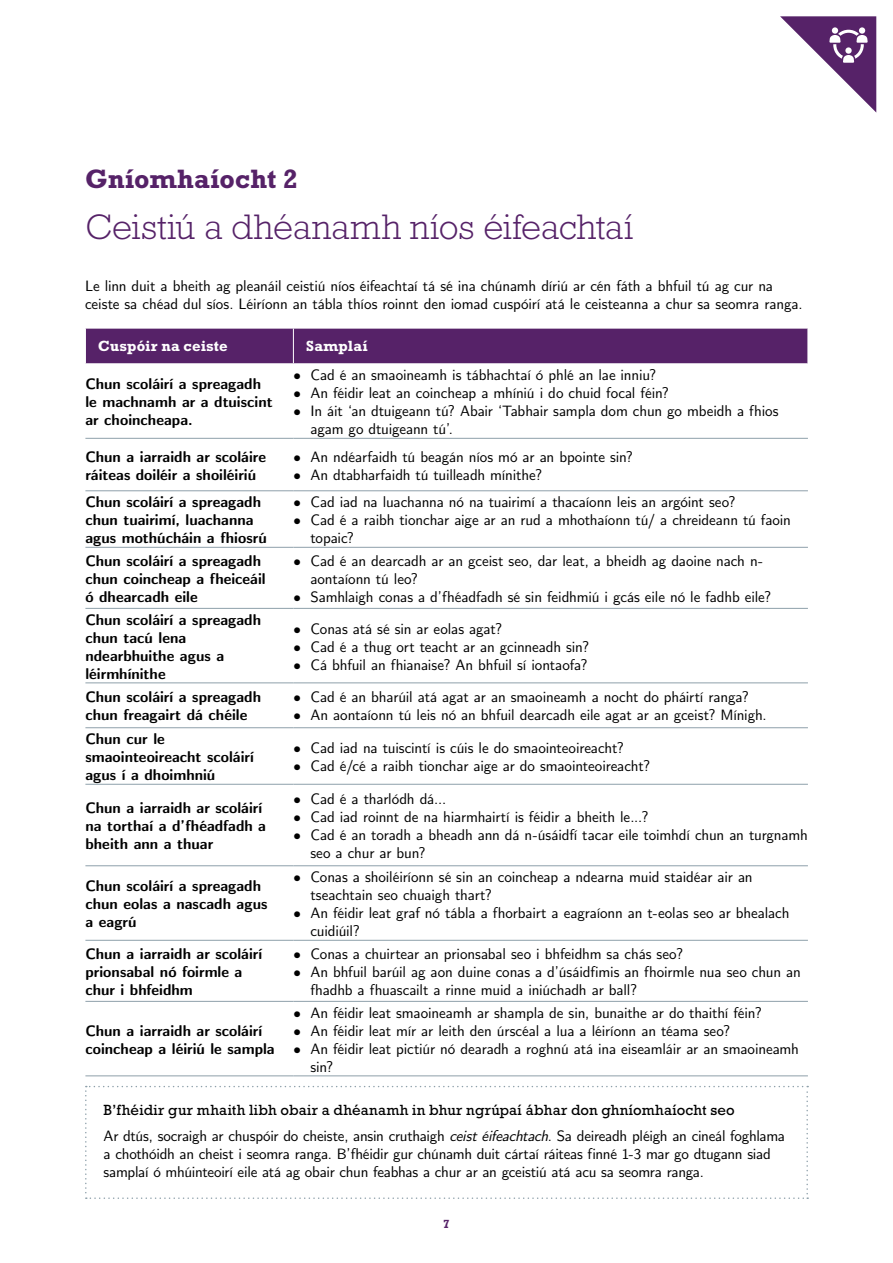
<style>
.page{position:relative;width:893px;height:1263px;background:#fff}
.page>*{position:absolute;margin:0;border:0;box-sizing:border-box;transform-origin:0 0}
.t1{font:300 36px "Rockwell Std";letter-spacing:-.005em;color:#562268}
.t2{font:700 27px "Rockwell Std";color:#562268}
.t3{font:15px/18px "CMU Sans Serif";letter-spacing:-.015em;color:#000}
.t4{font:700 15px/18px "CMU Sans Serif";color:#000}
.t5{font:15px "Rockwell Std";letter-spacing:.02em;color:#000}
.t6{font:700 15px "Rockwell Std";letter-spacing:.005em;color:#fff}
.t7{font:700 12px "Rockwell Std";color:#562268}
.s1{font-style:italic}
</style>
<div class="page">
<svg style="left:780px;top:16px;width:96px;height:96px"></svg>
<div style="left:86px;top:329px;width:721px;height:34px;background:#562268"></div>
<hr style="left:85px;top:1075px;width:208px;height:1px;background:#8ea0aa">
<hr style="left:293px;top:1075px;width:515px;height:1px;background:#8ea0aa">
<hr style="left:293px;top:328px;width:1px;height:35px;background:#fff">
<hr style="left:85px;top:438px;width:208px;height:1px;background:#8ea0aa">
<hr style="left:293px;top:438px;width:515px;height:1px;background:#8ea0aa">
<hr style="left:85px;top:490px;width:208px;height:1px;background:#8ea0aa">
<hr style="left:293px;top:490px;width:515px;height:1px;background:#8ea0aa">
<hr style="left:85px;top:547px;width:208px;height:1px;background:#8ea0aa">
<hr style="left:293px;top:547px;width:515px;height:1px;background:#8ea0aa">
<hr style="left:85px;top:608px;width:208px;height:1px;background:#8ea0aa">
<hr style="left:293px;top:608px;width:515px;height:1px;background:#8ea0aa">
<hr style="left:85px;top:683px;width:208px;height:1px;background:#8ea0aa">
<hr style="left:293px;top:683px;width:515px;height:1px;background:#8ea0aa">
<hr style="left:85px;top:727px;width:208px;height:1px;background:#8ea0aa">
<hr style="left:293px;top:727px;width:515px;height:1px;background:#8ea0aa">
<hr style="left:85px;top:784px;width:208px;height:1px;background:#8ea0aa">
<hr style="left:293px;top:784px;width:515px;height:1px;background:#8ea0aa">
<hr style="left:85px;top:865px;width:208px;height:1px;background:#8ea0aa">
<hr style="left:293px;top:865px;width:515px;height:1px;background:#8ea0aa">
<hr style="left:85px;top:940px;width:208px;height:1px;background:#8ea0aa">
<hr style="left:293px;top:940px;width:515px;height:1px;background:#8ea0aa">
<hr style="left:85px;top:1001px;width:208px;height:1px;background:#8ea0aa">
<hr style="left:293px;top:1001px;width:515px;height:1px;background:#8ea0aa">
<svg style="left:85px;top:1086px;width:723px;height:113px"></svg>
<h2 class="t2" style="left:85px;top:163px;width:215px">Gníomhaíocht 2</h2>
<h1 class="t1" style="left:85px;top:206px;width:549px">Ceistiú a dhéanamh níos éifeachtaí</h1>
<p class="t3" style="left:85px;top:277px;width:719px">Le linn duit a bheith ag pleanáil ceistiú níos éifeachtaí tá sé ina chúnamh díriú ar cén fáth a bhfuil tú ag cur na ceiste sa chéad dul síos. Léiríonn an tábla thíos roinnt den iomad cuspóirí atá le ceisteanna a chur sa seomra ranga.</p>
<p class="t6" style="left:98px;top:337px;width:131px">Cuspóir na ceiste</p>
<p class="t6" style="left:306px;top:337px;width:63px">Samplaí</p>
<p class="t4" style="left:85px;top:375px;width:189px">Chun scoláirí a spreagadh le machnamh ar a dtuiscint ar choincheapa.</p>
<p class="t3" style="left:293px;top:366px;width:364px">• Cad é an smaoineamh is tábhachtaí ó phlé an lae inniu?</p>
<p class="t3" style="left:293px;top:384px;width:377px">• An féidir leat an coincheap a mhíniú i do chuid focal féin?</p>
<p class="t3" style="left:310px;top:402px;width:470px;text-indent:-17px">• In áit ‘an dtuigeann tú? Abair ‘Tabhair sampla dom chun go mbeidh a fhios agam go dtuigeann tú’.</p>
<p class="t4" style="left:85px;top:448px;width:182px">Chun a iarraidh ar scoláire ráiteas doiléir a shoiléiriú</p>
<p class="t3" style="left:293px;top:448px;width:341px">• An ndéarfaidh tú beagán níos mó ar an bpointe sin?</p>
<p class="t3" style="left:293px;top:466px;width:250px">• An dtabharfaidh tú tuilleadh mínithe?</p>
<p class="t4" style="left:85px;top:493px;width:183px">Chun scoláirí a spreagadh chun tuairimí, luachanna agus mothúcháin a fhiosrú</p>
<p class="t3" style="left:293px;top:493px;width:444px">• Cad iad na luachanna nó na tuairimí a thacaíonn leis an argóint seo?</p>
<p class="t3" style="left:310px;top:511px;width:482px;text-indent:-17px">• Cad é a raibh tionchar aige ar an rud a mhothaíonn tú/ a chreideann tú faoin topaic?</p>
<p class="t4" style="left:85px;top:552px;width:182px">Chun scoláirí a spreagadh chun coincheap a fheiceáil ó dhearcadh eile</p>
<p class="t3" style="left:310px;top:552px;width:454px;text-indent:-17px">• Cad é an dearcadh ar an gceist seo, dar leat, a bheidh ag daoine nach n&shy;aontaíonn tú leo?</p>
<p class="t3" style="left:293px;top:588px;width:479px">• Samhlaigh conas a d’fhéadfadh sé sin feidhmiú i gcás eile nó le fadhb eile?</p>
<p class="t4" style="left:85px;top:611px;width:177px">Chun scoláirí a spreagadh chun tacú lena ndearbhuithe agus a léirmhínithe</p>
<p class="t3" style="left:293px;top:620px;width:210px">• Conas atá sé sin ar eolas agat?</p>
<p class="t3" style="left:293px;top:638px;width:297px">• Cad é a thug ort teacht ar an gcinneadh sin?</p>
<p class="t3" style="left:293px;top:656px;width:296px">• Cá bhfuil an fhianaise? An bhfuil sí iontaofa?</p>
<p class="t4" style="left:85px;top:689px;width:177px">Chun scoláirí a spreagadh chun freagairt dá chéile</p>
<p class="t3" style="left:293px;top:689px;width:457px">• Cad é an bharúil atá agat ar an smaoineamh a nocht do pháirtí ranga?</p>
<p class="t3" style="left:293px;top:707px;width:475px">• An aontaíonn tú leis nó an bhfuil dearcadh eile agat ar an gceist? Mínigh.</p>
<p class="t4" style="left:85px;top:730px;width:170px">Chun cur le smaointeoireacht scoláirí agus í a dhoimhniú</p>
<p class="t3" style="left:293px;top:739px;width:332px">• Cad iad na tuiscintí is cúis le do smaointeoireacht?</p>
<p class="t3" style="left:293px;top:757px;width:358px">• Cad é/cé a raibh tionchar aige ar do smaointeoireacht?</p>
<p class="t4" style="left:85px;top:799px;width:182px">Chun a iarraidh ar scoláirí na torthaí a d’fhéadfadh a bheith ann a thuar</p>
<p class="t3" style="left:293px;top:790px;width:154px">• Cad é a tharlódh dá...</p>
<p class="t3" style="left:293px;top:808px;width:357px">• Cad iad roinnt de na hiarmhairtí is féidir a bheith le...?</p>
<p class="t3" style="left:310px;top:826px;width:499px;text-indent:-17px">• Cad é an toradh a bheadh ann dá n-úsáidfí tacar eile toimhdí chun an turgnamh seo a chur ar bun?</p>
<p class="t4" style="left:85px;top:877px;width:184px">Chun scoláirí a spreagadh chun eolas a nascadh agus a eagrú</p>
<p class="t3" style="left:310px;top:868px;width:444px;text-indent:-17px">• Conas a shoiléiríonn sé sin an coincheap a ndearna muid staidéar air an tseachtain seo chuaigh thart?</p>
<p class="t3" style="left:310px;top:904px;width:480px;text-indent:-17px">• An féidir leat graf nó tábla a fhorbairt a eagraíonn an t-eolas seo ar bhealach cuidiúil?</p>
<p class="t4" style="left:85px;top:945px;width:178px">Chun a iarraidh ar scoláirí prionsabal nó foirmle a chur i bhfeidhm</p>
<p class="t3" style="left:293px;top:945px;width:391px">• Conas a chuirtear an prionsabal seo i bhfeidhm sa chás seo?</p>
<p class="t3" style="left:310px;top:963px;width:492px;text-indent:-17px">• An bhfuil barúil ag aon duine conas a d’úsáidfimis an fhoirmle nua seo chun an fhadhb a fhuascailt a rinne muid a iniúchadh ar ball?</p>
<p class="t3" style="left:293px;top:1004px;width:470px">• An féidir leat smaoineamh ar shampla de sin, bunaithe ar do thaithí féin?</p>
<p class="t3" style="left:293px;top:1022px;width:438px">• An féidir leat mír ar leith den úrscéal a lua a léiríonn an téama seo?</p>
<p class="t3" style="left:310px;top:1040px;width:490px;text-indent:-17px">• An féidir leat pictiúr nó dearadh a roghnú atá ina eiseamláir ar an smaoineamh sin?</p>
<p class="t5" style="left:104px;top:1101px;width:633px">B’fhéidir gur mhaith libh obair a dhéanamh in bhur ngrúpaí ábhar don ghníomhaíocht seo</p>
<p class="t3" style="left:104px;top:1127px;width:683px">Ar dtús, socraigh ar chuspóir do cheiste, ansin cruthaigh <span class="s1">ceist éifeachtach</span>. Sa deireadh pléigh an cineál foghlama a chothóidh an cheist i seomra ranga. B’fhéidir gur chúnamh duit cártaí ráiteas finné 1-3 mar go dtugann siad samplaí ó mhúinteoirí eile atá ag obair chun feabhas a chur ar an gceistiú atá acu sa seomra ranga.</p>
<p class="t4" style="left:85px;top:1022px;width:191px">Chun a iarraidh ar scoláirí coincheap a léiriú le sampla</p>
<p class="t7" style="left:443px;top:1217px;width:8px">7</p>
</div>
